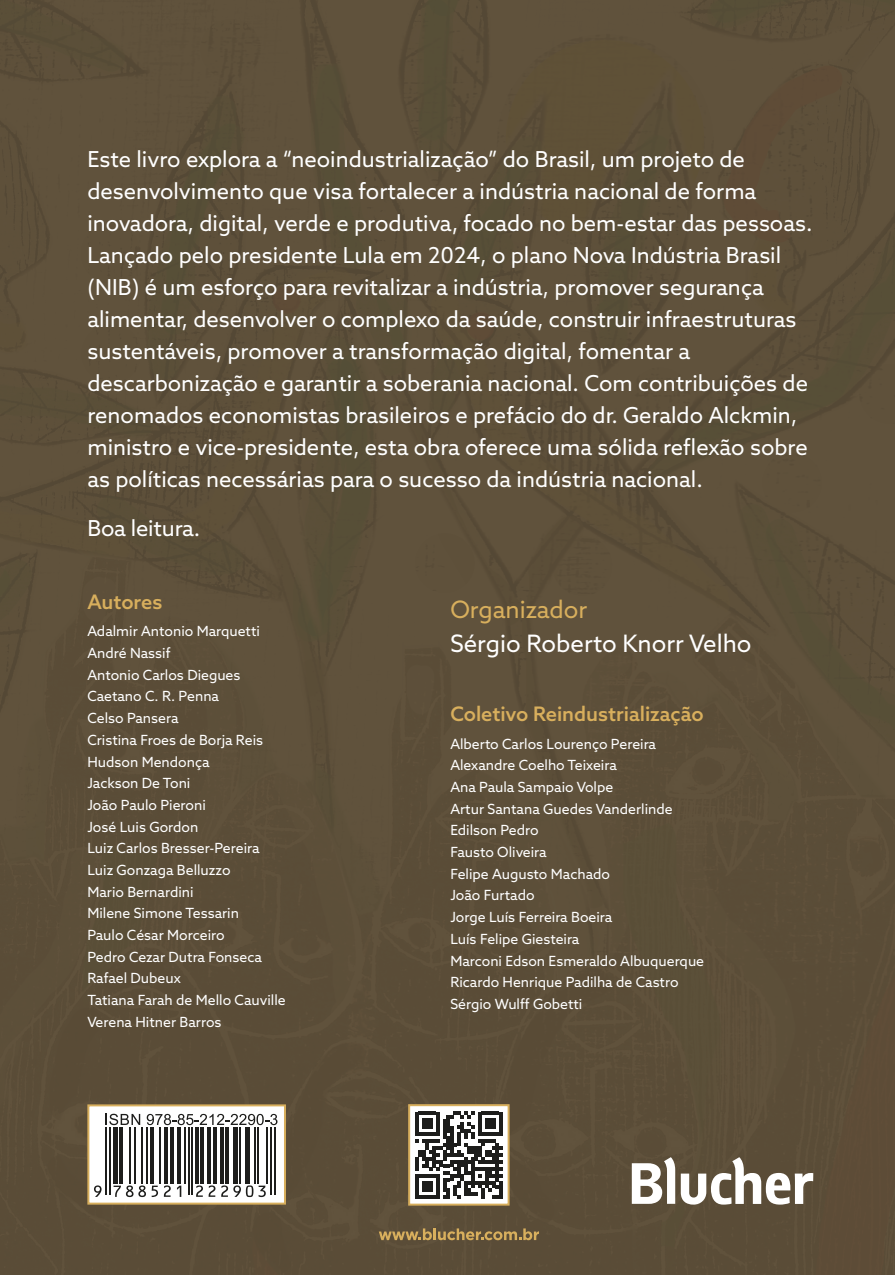
<style>
.page{position:relative;width:895px;height:1275px;background:#5d4f39}
.page>*{position:absolute;margin:0;border:0;box-sizing:border-box;transform-origin:0 0}
.t1{font:24px "Azo Sans";color:#fff}
.t2{font:24px "Azo Sans";color:#d8af5d}
.t3{font:22px/32px "Azo Sans";color:#fff}
.t4{font:500 20px "Azo Sans";color:#d8af5d}
.t5{font:14px/21.6px "Azo Sans";color:#fff}
</style>
<div class="page">
<svg style="left:681px;top:1157px;width:132px;height:47px"></svg>
<svg style="left:632px;top:1157px;width:43px;height:46px"></svg>
<div style="left:88px;top:1105px;width:197px;height:98px;background:#fff"></div>
<svg style="left:105px;top:1113px;width:35px;height:12px"></svg>
<svg style="left:147px;top:1113px;width:130px;height:12px"></svg>
<hr style="left:105px;top:1127px;width:2px;height:67px;background:#1d1d1b">
<hr style="left:109px;top:1127px;width:1px;height:67px;background:#1d1d1b">
<div style="left:113px;top:1127px;width:5px;height:56px;background:#1d1d1b"></div>
<hr style="left:120px;top:1127px;width:3px;height:56px;background:#1d1d1b">
<hr style="left:129px;top:1127px;width:1px;height:56px;background:#1d1d1b">
<hr style="left:134px;top:1127px;width:2px;height:56px;background:#1d1d1b">
<hr style="left:141px;top:1127px;width:2px;height:56px;background:#1d1d1b">
<hr style="left:147px;top:1127px;width:1px;height:56px;background:#1d1d1b">
<hr style="left:150px;top:1127px;width:3px;height:56px;background:#1d1d1b">
<hr style="left:159px;top:1127px;width:2px;height:56px;background:#1d1d1b">
<hr style="left:165px;top:1127px;width:3px;height:56px;background:#1d1d1b">
<hr style="left:170px;top:1127px;width:3px;height:56px;background:#1d1d1b">
<hr style="left:177px;top:1127px;width:3px;height:56px;background:#1d1d1b">
<hr style="left:184px;top:1127px;width:2px;height:56px;background:#1d1d1b">
<hr style="left:188px;top:1127px;width:1px;height:67px;background:#1d1d1b">
<hr style="left:191px;top:1127px;width:2px;height:67px;background:#1d1d1b">
<hr style="left:195px;top:1127px;width:3px;height:56px;background:#1d1d1b">
<hr style="left:200px;top:1127px;width:3px;height:56px;background:#1d1d1b">
<hr style="left:208px;top:1127px;width:3px;height:56px;background:#1d1d1b">
<hr style="left:213px;top:1127px;width:3px;height:56px;background:#1d1d1b">
<hr style="left:220px;top:1127px;width:3px;height:56px;background:#1d1d1b">
<hr style="left:226px;top:1127px;width:3px;height:56px;background:#1d1d1b">
<div style="left:233px;top:1127px;width:5px;height:56px;background:#1d1d1b"></div>
<hr style="left:240px;top:1127px;width:1px;height:56px;background:#1d1d1b">
<div style="left:245px;top:1127px;width:5px;height:56px;background:#1d1d1b"></div>
<hr style="left:254px;top:1127px;width:1px;height:56px;background:#1d1d1b">
<hr style="left:258px;top:1127px;width:1px;height:56px;background:#1d1d1b">
<hr style="left:267px;top:1127px;width:1px;height:56px;background:#1d1d1b">
<hr style="left:270px;top:1127px;width:2px;height:67px;background:#1d1d1b">
<hr style="left:274px;top:1127px;width:1px;height:67px;background:#1d1d1b">
<svg style="left:94px;top:1185px;width:8px;height:12px"></svg>
<svg style="left:114px;top:1185px;width:32px;height:12px"></svg>
<svg style="left:152px;top:1185px;width:6px;height:12px"></svg>
<svg style="left:164px;top:1185px;width:7px;height:11px"></svg>
<svg style="left:177px;top:1185px;width:4px;height:12px"></svg>
<svg style="left:196px;top:1185px;width:7px;height:11px"></svg>
<svg style="left:209px;top:1185px;width:6px;height:11px"></svg>
<svg style="left:221px;top:1185px;width:32px;height:12px"></svg>
<svg style="left:259px;top:1185px;width:7px;height:12px"></svg>
<div style="left:87px;top:1104px;width:199px;height:100px;border:2px solid #d8af5d"></div>
<div style="left:409px;top:1105px;width:99px;height:99px;background:#fff"></div>
<svg style="left:415px;top:1111px;width:87px;height:87px"></svg>
<div style="left:408px;top:1104px;width:101px;height:101px;border:2px solid #d8af5d"></div>
<svg style="left:379px;top:1228px;width:160px;height:12px"></svg>
<p class="t3" style="left:87px;top:143px;width:726px">Este livro explora a “neoindustrialização” do Brasil, um projeto de desenvolvimento que visa fortalecer a indústria nacional de forma inovadora, digital, verde e produtiva, focado no bem-estar das pessoas.<br>Lançado pelo presidente Lula em 2024, o plano Nova Indústria Brasil (NIB) é um esforço para revitalizar a indústria, promover segurança alimentar, desenvolver o complexo da saúde, construir infraestruturas sustentáveis, promover a transformação digital, fomentar a descarbonização e garantir a soberania nacional. Com contribuições de renomados economistas brasileiros e prefácio do dr. Geraldo Alckmin, ministro e vice-presidente, esta obra oferece uma sólida reflexão sobre as políticas necessárias para o sucesso da indústria nacional.</p>
<p class="t3" style="left:87px;top:512px;width:114px">Boa leitura.</p>
<p class="t4" style="left:87px;top:589px;width:76px">Autores</p>
<p class="t5" style="left:87px;top:620px;width:200px">Adalmir Antonio Marquetti<br>André Nassif<br>Antonio Carlos Diegues<br>Caetano C. R. Penna<br>Celso Pansera<br>Cristina Froes de Borja Reis<br>Hudson Mendonça<br>Jackson De Toni<br>João Paulo Pieroni<br>José Luis Gordon<br>Luiz Carlos Bresser-Pereira<br>Luiz Gonzaga Belluzzo<br>Mario Bernardini<br>Milene Simone Tessarin<br>Paulo César Morceiro<br>Pedro Cezar Dutra Fonseca<br>Rafael Dubeux<br>Tatiana Farah de Mello Cauville<br>Verena Hitner Barros</p>
<p class="t2" style="left:450px;top:593px;width:139px">Organizador</p>
<p class="t1" style="left:450px;top:628px;width:303px">Sérgio Roberto Knorr Velho</p>
<p class="t4" style="left:450px;top:701px;width:255px">Coletivo Reindustrialização</p>
<p class="t5" style="left:450px;top:732px;width:255px">Alberto Carlos Lourenço Pereira<br>Alexandre Coelho Teixeira<br>Ana Paula Sampaio Volpe<br>Artur Santana Guedes Vanderlinde<br>Edilson Pedro<br>Fausto Oliveira<br>Felipe Augusto Machado<br>João Furtado<br>Jorge Luís Ferreira Boeira<br>Luís Felipe Giesteira<br>Marconi Edson Esmeraldo Albuquerque<br>Ricardo Henrique Padilha de Castro<br>Sérgio Wulff Gobetti</p>
</div>
